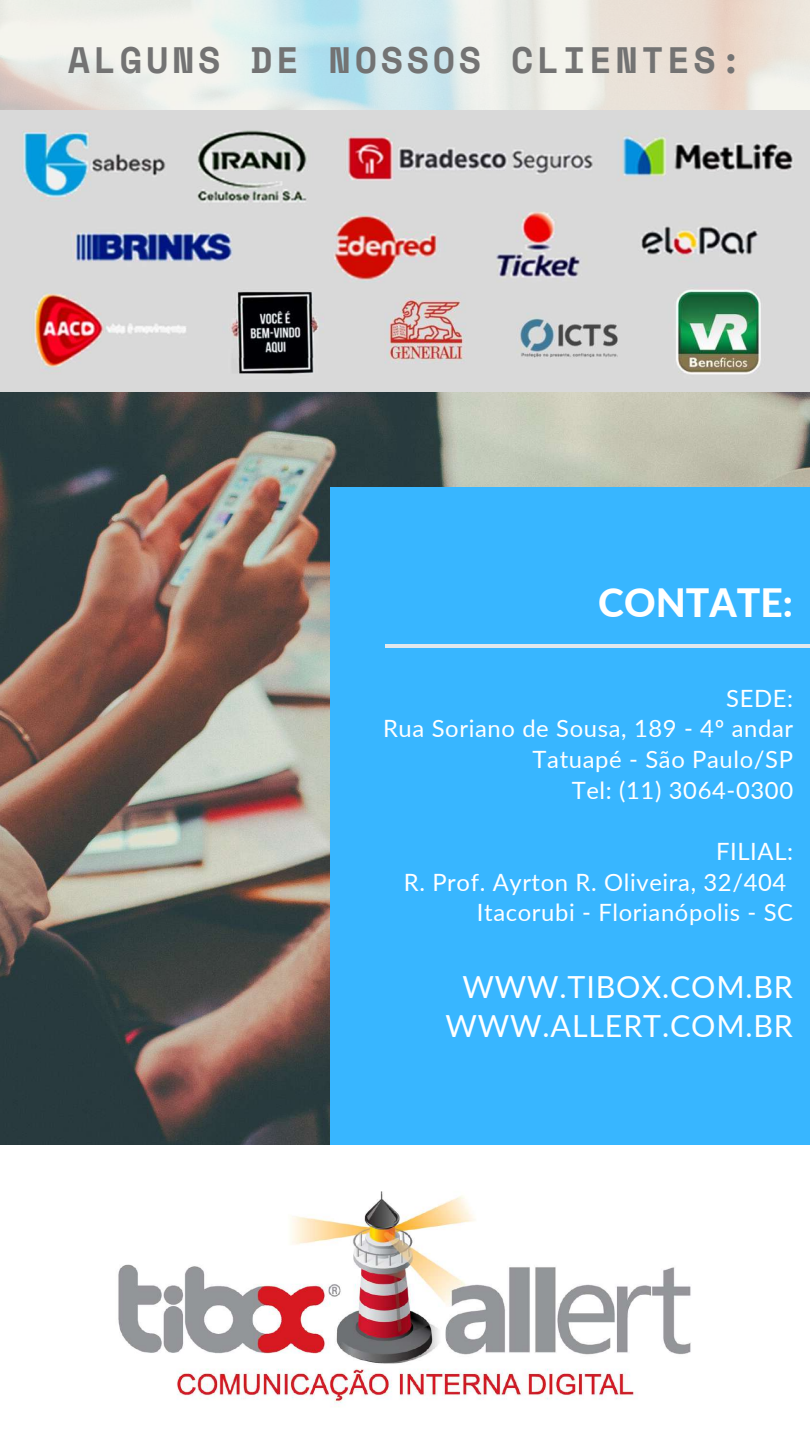
<style>
.page{position:relative;width:810px;height:1441px;background:#fff}
.page>*{position:absolute;margin:0;border:0;box-sizing:border-box;transform-origin:0 0}
.t1{font:800 39px "Lato";color:#fff}
.t2{font:700 36.6px "Space Mono";letter-spacing:.1em;color:#737373}
.t3{font:30.4px/39px "Lato";letter-spacing:.025em;color:#fff;text-align:center}
.t4{font:23.8px/30.6px "Lato";letter-spacing:.025em;color:#fff;text-align:right}
</style>
<div class="page">
<img style="left:0;top:392px;width:810px;height:753px">
<div style="left:330px;top:487px;width:480px;height:734px;background:#38b6ff"></div>
<hr style="left:386px;top:644px;width:424px;height:4px;background:#e1e8ed">
<img style="left:118px;top:1145px;width:692px;height:259px">
<svg style="left:0;top:0;width:810px;height:110px;background:#e3e8e4"></svg>
<img style="left:0;top:110px;width:810px;height:282px">
<h2 class="t2" style="left:68px;top:32px;width:676px">ALGUNS DE NOSSOS CLIENTES:</h2>
<h1 class="t1" style="left:598px;top:578px;width:196px">CONTATE:</h1>
<p class="t4" style="left:383px;top:682px;width:412px">SEDE:<br>Rua Soriano de Sousa, 189 - 4º andar<br>Tatuapé - São Paulo/SP<br>Tel: (11) 3064-0300</p>
<p class="t4" style="left:404px;top:835px;width:391px">FILIAL:<br>R. Prof. Ayrton R. Oliveira, 32/404<br>Itacorubi - Florianópolis - SC</p>
<p class="t3" style="left:446px;top:966px;width:349px">WWW.TIBOX.COM.BR<br>WWW.ALLERT.COM.BR</p>
</div>
